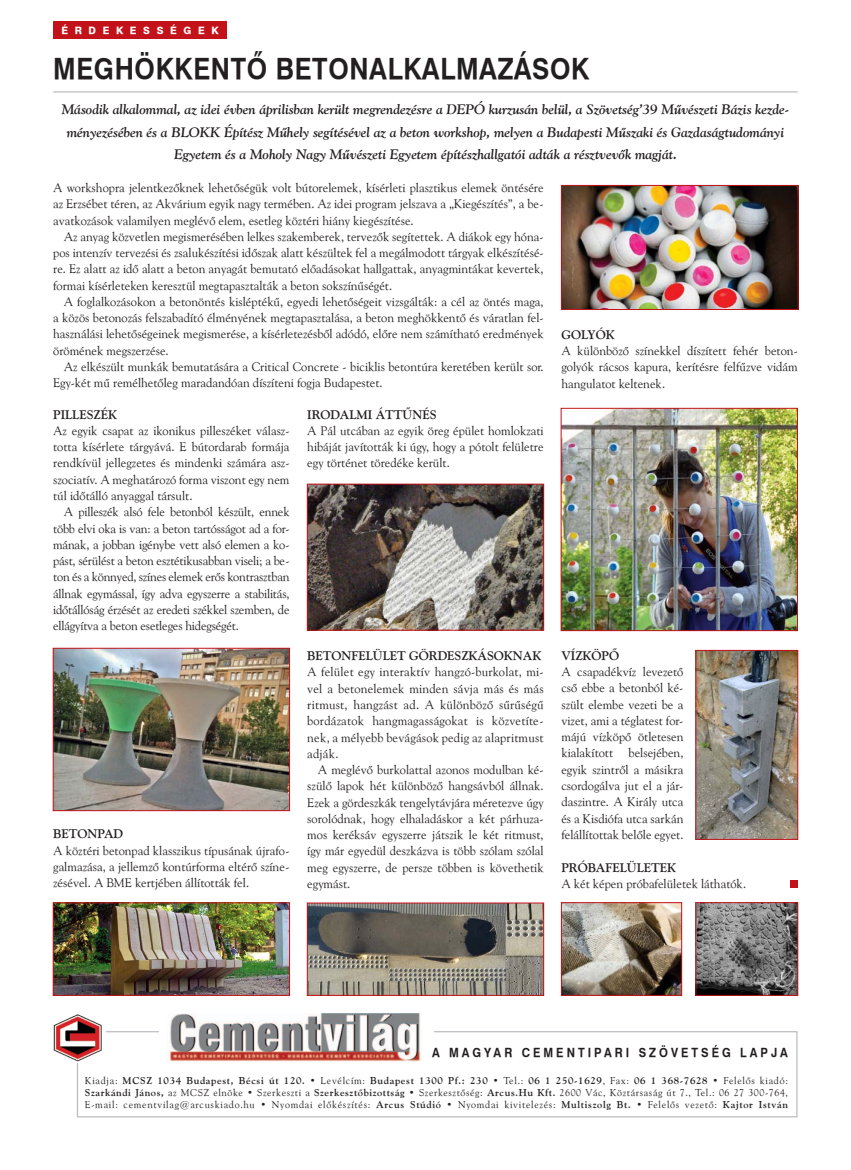
<style>
.page{position:relative;width:851px;height:1170px;background:#fff}
.page>*{position:absolute;margin:0;border:0;box-sizing:border-box;transform-origin:0 0}
.cim_1_swiss{font:28.75px "H Swiss 721 BT Bold";letter-spacing:.025em;color:#231f20;scale:.9 1}
.bevezetes{font:italic 13.75px/22.5px "H Goudy Old Style BT Bold";color:#231f20;text-align:center}
.szöveg{font:12.5px/16.2px "H Goudy Old Style BT";color:#231f20;text-align:justify}
.szöveg-2{font:12.5px "H Goudy Old Style BT Bold";color:#231f20}
.t1{font:12.5px "H Swiss 721 BT Bold";letter-spacing:.27em;color:#231f20;scale:.9 1}
.t2{font:10px/12px "H Goudy Old Style BT";letter-spacing:.07em;color:#231f20}
.t3{font:10px "H Goudy Old Style BT Bold";letter-spacing:.07em;color:#231f20}
.t4{font:10px "H Swiss 721 Heavy BT";letter-spacing:.66em;color:#fff}
.s1{font-family:"H Goudy Old Style BT"}
.s2{font-family:"H Goudy Old Style BT Bold"}
</style>
<div class="page">
<div style="left:77px;top:1030px;width:720px;height:87px;border:1px solid #bcbdc0"></div>
<div style="left:159px;top:1012px;width:275px;height:49px;background:#fff"></div>
<img style="left:169px;top:1013px;width:252px;height:48px">
<img style="left:53px;top:1014px;width:52px;height:48px">
<div style="left:53px;top:21px;width:174px;height:18px;background:#c4121a"></div>
<hr style="left:53px;top:91px;width:744px;height:1px;background:#bcbdc0">
<img style="left:697px;top:904px;width:98px;height:89px">
<div style="left:695px;top:902px;width:102px;height:93px;border:1px solid #c4121a"></div>
<img style="left:563px;top:904px;width:116px;height:89px">
<div style="left:561px;top:902px;width:120px;height:93px;border:1px solid #c4121a"></div>
<img style="left:563px;top:410px;width:232px;height:218px">
<div style="left:561px;top:408px;width:236px;height:222px;border:1px solid #c4121a"></div>
<img style="left:563px;top:187px;width:233px;height:120px">
<div style="left:561px;top:185px;width:237px;height:124px;border:1px solid #c4121a"></div>
<img style="left:309px;top:486px;width:232px;height:142px">
<div style="left:307px;top:484px;width:236px;height:146px;border:1px solid #c4121a"></div>
<img style="left:55px;top:650px;width:233px;height:158px">
<div style="left:53px;top:648px;width:237px;height:162px;border:1px solid #c4121a"></div>
<img style="left:697px;top:652px;width:98px;height:185px">
<div style="left:695px;top:650px;width:102px;height:189px;border:1px solid #c4121a"></div>
<img style="left:309px;top:904px;width:232px;height:89px">
<div style="left:307px;top:902px;width:236px;height:93px;border:1px solid #c4121a"></div>
<img style="left:55px;top:904px;width:233px;height:89px">
<div style="left:53px;top:902px;width:237px;height:93px;border:1px solid #c4121a"></div>
<div style="left:790px;top:880px;width:7px;height:7px;background:#c4121a"></div>
<p class="t4" style="left:61px;top:24px;width:159px">ÉRDEKESSÉGEK</p>
<p class="cim_1_swiss" style="left:53px;top:52px;width:597px">MEGHÖKKENTŐ BETONALKALMAZÁSOK</p>
<p class="bevezetes" style="left:62px;top:98px;width:729px">Második alkalommal, az idei évben áprilisban került megrendezésre a DEPÓ kurzusán belül, a Szövetség’39 Művészeti Bázis kezde&shy;ményezésében és a BLOKK Építész Műhely segítésével az a beton workshop, melyen a Budapesti Műszaki és Gazdaságtudományi<br>Egyetem és a Moholy Nagy Művészeti Egyetem építészhallgatói adták a résztvevők magját.</p>
<p class="szöveg" style="left:53px;top:179px;width:492px">A workshopra jelentkezőknek lehetőségük volt bútorelemek, kísérleti plasztikus elemek öntésére az Erzsébet téren, az Akvárium egyik nagy termében. Az idei program jelszava a „Kiegészítés”, a be&shy;avatkozások valamilyen meglévő elem, esetleg köztéri hiány kiegészítése.</p>
<p class="szöveg" style="left:53px;top:228px;width:492px;text-indent:11px">Az anyag közvetlen megismerésében lelkes szakemberek, tervezők segítettek. A diákok egy hóna&shy;pos intenzív tervezési és zsalukészítési időszak alatt készültek fel a megálmodott tárgyak elkészítésé&shy;re. Ez alatt az idő alatt a beton anyagát bemutató előadásokat hallgattak, anyagmintákat kevertek, formai kísérleteken keresztül megtapasztalták a beton sokszínűségét.</p>
<p class="szöveg" style="left:53px;top:293px;width:492px;text-indent:11px">A foglalkozásokon a betonöntés kisléptékű, egyedi lehetőségeit vizsgálták: a cél az öntés maga, a közös betonozás felszabadító élményének megtapasztalása, a beton meghökkentő és váratlan fel&shy;használási lehetőségeinek megismerése, a kísérletezésből adódó, előre nem számítható eredmények örömének megszerzése.</p>
<p class="szöveg" style="left:53px;top:358px;width:492px;text-indent:11px">Az elkészült munkák bemutatására a Critical Concrete - biciklis betontúra keretében került sor.<br>Egy-két mű remélhetőleg maradandóan díszíteni fogja Budapestet.</p>
<p class="szöveg-2" style="left:53px;top:406px;width:65px">PILLESZÉK</p>
<p class="szöveg" style="left:53px;top:422px;width:238px">Az egyik csapat az ikonikus pilleszéket válasz&shy;totta kísérlete tárgyává. E bútordarab formája rendkívül jellegzetes és mindenki számára as - szociatív. A meghatározó forma viszont egy nem túl időtálló anyaggal társult.</p>
<p class="szöveg" style="left:53px;top:503px;width:238px;text-indent:11px">A pilleszék alsó fele betonból készült, ennek több elvi oka is van: a beton tartósságot ad a for&shy;mának, a jobban igénybe vett alsó elemen a ko&shy;pást, sérülést a beton esztétikusabban viseli; a be&shy;ton és a könnyed, színes elemek erős kontrasztban állnak egymással, így adva egyszerre a stabilitás, időtállóság érzését az eredeti székkel szemben, de ellágyítva a beton esetleges hidegségét.</p>
<p class="szöveg-2" style="left:307px;top:406px;width:131px">IRODALMI ÁTTŰNÉS</p>
<p class="szöveg" style="left:307px;top:422px;width:238px">A Pál utcában az egyik öreg épület homlokzati hibáját javították ki úgy, hogy a pótolt felületre egy történet töredéke került.</p>
<p class="szöveg-2" style="left:53px;top:826px;width:71px">BETONPAD</p>
<p class="szöveg" style="left:53px;top:842px;width:238px">A köztéri betonpad klasszikus típusának újrafo&shy;galmazása, a jellemző kontúrforma eltérő színe&shy;zésével. A BME kertjében állították fel.</p>
<p class="szöveg-2" style="left:307px;top:648px;width:235px">BETONFELÜLET GÖRDESZKÁSOKNAK</p>
<p class="szöveg" style="left:307px;top:663px;width:238px">A felület egy interaktív hangzó-burkolat, mi&shy;vel a betonelemek minden sávja más és más ritmust, hangzást ad. A különböző sűrűségű bordázatok hangmagasságokat is közvetíte&shy;nek, a mélyebb bevágások pedig az alapritmust adják.</p>
<p class="szöveg" style="left:307px;top:761px;width:238px;text-indent:11px">A meglévő burkolattal azonos modulban ké&shy;szülő lapok hét különböző hangsávból állnak.<br>Ezek a gördeszkák tengelytávjára méretezve úgy sorolódnak, hogy elhaladáskor a két párhuza&shy;mos keréksáv egyszerre játszik le két ritmust, így már egyedül deszkázva is több szólam szólal meg egyszerre, de persze többen is követhetik egymást.</p>
<p class="szöveg-2" style="left:561px;top:327px;width:55px">GOLYÓK</p>
<p class="szöveg" style="left:561px;top:342px;width:238px">A különböző színekkel díszített fehér beton&shy;golyók rácsos kapura, kerítésre felfűzve vidám hangulatot keltenek.</p>
<p class="szöveg-2" style="left:561px;top:647px;width:59px">VÍZKÖPŐ</p>
<p class="szöveg" style="left:561px;top:663px;width:123px">A csapadékvíz levezető cső ebbe a betonból ké&shy;szült elembe vezeti be a vizet, ami a téglatest for&shy;májú vízköpő ötletesen kialakított belsejében, egyik szintről a másikra csordogálva jut el a jár&shy;daszintre. A Király utca és a Kisdiófa utca sarkán felállítottak belőle egyet.</p>
<p class="szöveg-2" style="left:561px;top:859px;width:116px">PRÓBAFELÜLETEK</p>
<p class="szöveg" style="left:561px;top:875px;width:186px">A két képen próbafelületek láthatók.</p>
<p class="t1" style="left:432px;top:1044px;width:397px">A MAGYAR CEMENTIPARI SZÖVETSÉG LAPJA</p>
<p class="t3" style="left:85px;top:1073px;width:704px"><span class="s1">Kiadja:</span> MCSZ 1034 Budapest, Bécsi út 120. <span class="s1">• Levélcím:</span> Budapest 1300 Pf.: 230 <span class="s1">• Tel.:</span> 06 1 250-1629<span class="s1">, Fax:</span> 06 1 368-7628 <span class="s1">• Felelős kiadó:</span></p>
<p class="t2" style="left:85px;top:1085px;width:704px"><span class="s2">Szarkándi János,</span> az MCSZ elnöke • Szerkeszti a <span class="s2">Szerkesztőbizottság</span> • Szerkesztőség: <span class="s2">Arcus.Hu Kft.</span> 2600 Vác, Köztársaság út 7., Tel.: 06 27 300-764,<br>E-mail: cementvilag@arcuskiado.hu • Nyomdai előkészítés: <span class="s2">Arcus Stúdió</span> • Nyomdai kivitelezés: <span class="s2">Multiszolg Bt.</span> • Felelős vezető: <span class="s2">Kajtor István</span></p>
</div>
